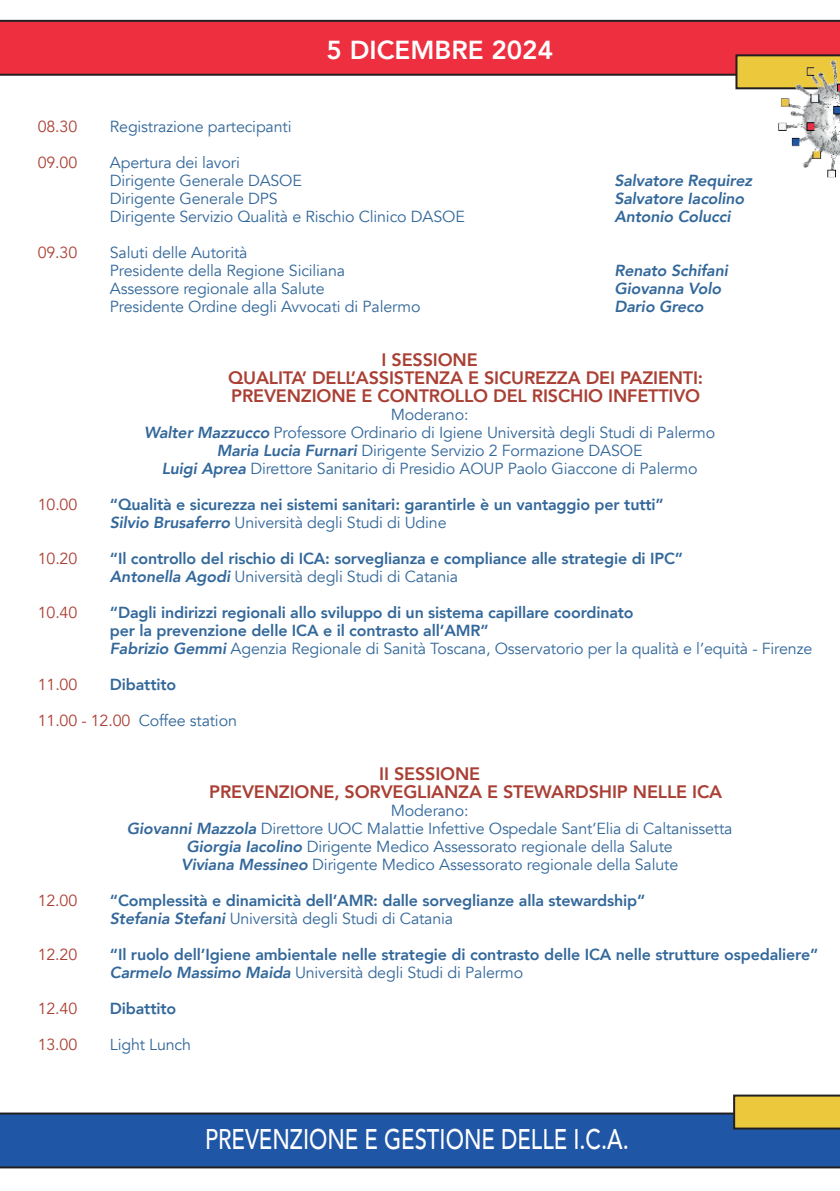
<style>
.page{position:relative;width:840px;height:1191px;background:#fff}
.page>*{position:absolute;margin:0;border:0;box-sizing:border-box;transform-origin:0 0}
.t1{font:500 28.4px "Avenir";color:#fff;scale:.78 1}
.t2{font:800 26px "Avenir";color:#fff}
.t3{font:800 18px/18px "Avenir";letter-spacing:-.01em;color:#aa4035}
.t4{font:800 16px/18px "Avenir";letter-spacing:-.01em;color:#33689b}
.t5{font:16px/18px "Avenir";letter-spacing:-.01em;color:#33689b}
.t6{font:italic 800 16px "Avenir";letter-spacing:-.01em;color:#33689b}
.t7{font:16px "Avenir";letter-spacing:-.01em;color:#aa4035}
.s1{font-weight:800;font-style:italic}
.s2{font-style:italic}
.s3{font-weight:400}
.s4{color:#aa4035}
</style>
<div class="page">
<svg style="left:0;top:20px;width:839px;height:56px;background:#e02e3e"></svg>
<svg style="left:735px;top:54px;width:37px;height:35px"></svg>
<svg style="left:0;top:1112px;width:839px;height:56px;background:#22539e"></svg>
<svg style="left:732px;top:1094px;width:107px;height:35px;background:#d4b53e"></svg>
<img style="left:772px;top:44px;width:67px;height:134px">
<p class="t7" style="left:38px;top:120px;width:41px">08.30</p>
<p class="t5" style="left:110px;top:119px;width:183px">Registrazione partecipanti</p>
<p class="t7" style="left:38px;top:156px;width:41px">09.00</p>
<p class="t5" style="left:110px;top:155px;width:193px">Apertura dei lavori<br>Dirigente Generale DASOE</p>
<h2 class="t2" style="left:326px;top:39px;width:228px">5 DICEMBRE 2024</h2>
<p class="t6" style="left:614px;top:174px;width:139px">Salvatore Requirez</p>
<p class="t5" style="left:110px;top:191px;width:169px">Dirigente Generale DPS</p>
<p class="t6" style="left:614px;top:192px;width:131px">Salvatore Iacolino</p>
<p class="t5" style="left:110px;top:209px;width:356px">Dirigente Servizio Qualità e Rischio Clinico DASOE</p>
<p class="t6" style="left:614px;top:210px;width:117px">Antonio Colucci</p>
<p class="t7" style="left:38px;top:246px;width:41px">09.30</p>
<p class="t5" style="left:110px;top:245px;width:237px">Saluti delle Autorità<br>Presidente della Regione Siciliana</p>
<p class="t6" style="left:614px;top:264px;width:115px">Renato Schifani</p>
<p class="t5" style="left:110px;top:281px;width:216px">Assessore regionale alla Salute</p>
<p class="t6" style="left:614px;top:282px;width:108px">Giovanna Volo</p>
<p class="t5" style="left:110px;top:299px;width:312px">Presidente Ordine degli Avvocati di Palermo</p>
<p class="t6" style="left:614px;top:300px;width:91px">Dario Greco</p>
<p class="t3" style="left:228px;top:352px;width:476px;text-indent:153px">I SESSIONE<br>QUALITA’ DELL’ASSISTENZA E SICUREZZA DEI PAZIENTI:<br>PREVENZIONE E CONTROLLO DEL RISCHIO INFETTIVO</p>
<p class="t5" style="left:144px;top:407px;width:572px;text-align:center">Moderano:<br><span class="s1">Walter Mazzucco</span> Professore Ordinario di Igiene Università degli Studi di Palermo <span class="s1">Maria Lucia Furnari</span> Dirigente Servizio 2 Formazione DASOE<br><span class="s1">Luigi Aprea</span> Direttore Sanitario di Presidio AOUP Paolo Giaccone di Palermo</p>
<p class="t7" style="left:38px;top:498px;width:41px">10.00</p>
<p class="t4" style="left:110px;top:497px;width:555px">“Qualità e sicurezza nei sistemi sanitari: garantirle è un vantaggio per tutti”<br><span class="s2">Silvio Brusaferro</span> <span class="s3">Università degli Studi di Udine</span></p>
<p class="t7" style="left:38px;top:552px;width:41px">10.20</p>
<p class="t4" style="left:110px;top:551px;width:574px">“Il controllo del rischio di ICA: sorveglianza e compliance alle strategie di IPC”<br><span class="s2">Antonella Agodi</span> <span class="s3">Università degli Studi di Catania</span></p>
<p class="t7" style="left:38px;top:606px;width:41px">10.40</p>
<p class="t4" style="left:110px;top:605px;width:703px">“Dagli indirizzi regionali allo sviluppo di un sistema capillare coordinato<br>per la prevenzione delle ICA e il contrasto all’AMR”<br><span class="s2">Fabrizio Gemmi</span> <span class="s3">Agenzia Regionale di Sanità Toscana, Osservatorio per la qualità e l’equità - Firenze</span></p>
<p class="t7" style="left:38px;top:678px;width:41px">11.00</p>
<p class="t4" style="left:110px;top:677px;width:68px">Dibattito</p>
<p class="t5" style="left:38px;top:713px;width:200px"><span class="s4">11.00 - 12.00</span> Coffee station</p>
<p class="t3" style="left:209px;top:766px;width:514px;text-indent:170px">II SESSIONE<br>PREVENZIONE, SORVEGLIANZA E STEWARDSHIP NELLE ICA</p>
<p class="t5" style="left:127px;top:803px;width:606px;text-align:center">Moderano:<br><span class="s1">Giovanni Mazzola</span> Direttore UOC Malattie Infettive Ospedale Sant’Elia di Caltanissetta <span class="s1">Giorgia Iacolino</span> Dirigente Medico Assessorato regionale della Salute<br><span class="s1">Viviana Messineo</span> Dirigente Medico Assessorato regionale della Salute</p>
<p class="t7" style="left:38px;top:894px;width:41px">12.00</p>
<p class="t4" style="left:110px;top:893px;width:536px">“Complessità e dinamicità dell’AMR: dalle sorveglianze alla stewardship”<br><span class="s2">Stefania Stefani</span> <span class="s3">Università degli Studi di Catania</span></p>
<p class="t7" style="left:38px;top:948px;width:41px">12.20</p>
<p class="t4" style="left:110px;top:947px;width:709px">“Il ruolo dell’Igiene ambientale nelle strategie di contrasto delle ICA nelle strutture ospedaliere”<br><span class="s2">Carmelo Massimo Maida</span> <span class="s3">Università degli Studi di Palermo</span></p>
<p class="t7" style="left:38px;top:1002px;width:41px">12.40</p>
<p class="t4" style="left:110px;top:1001px;width:68px">Dibattito</p>
<p class="t7" style="left:38px;top:1038px;width:41px">13.00</p>
<p class="t5" style="left:110px;top:1037px;width:83px">Light Lunch</p>
<h1 class="t1" style="left:205px;top:1123px;width:544px">PREVENZIONE E GESTIONE DELLE I.C.A.</h1>
</div>
